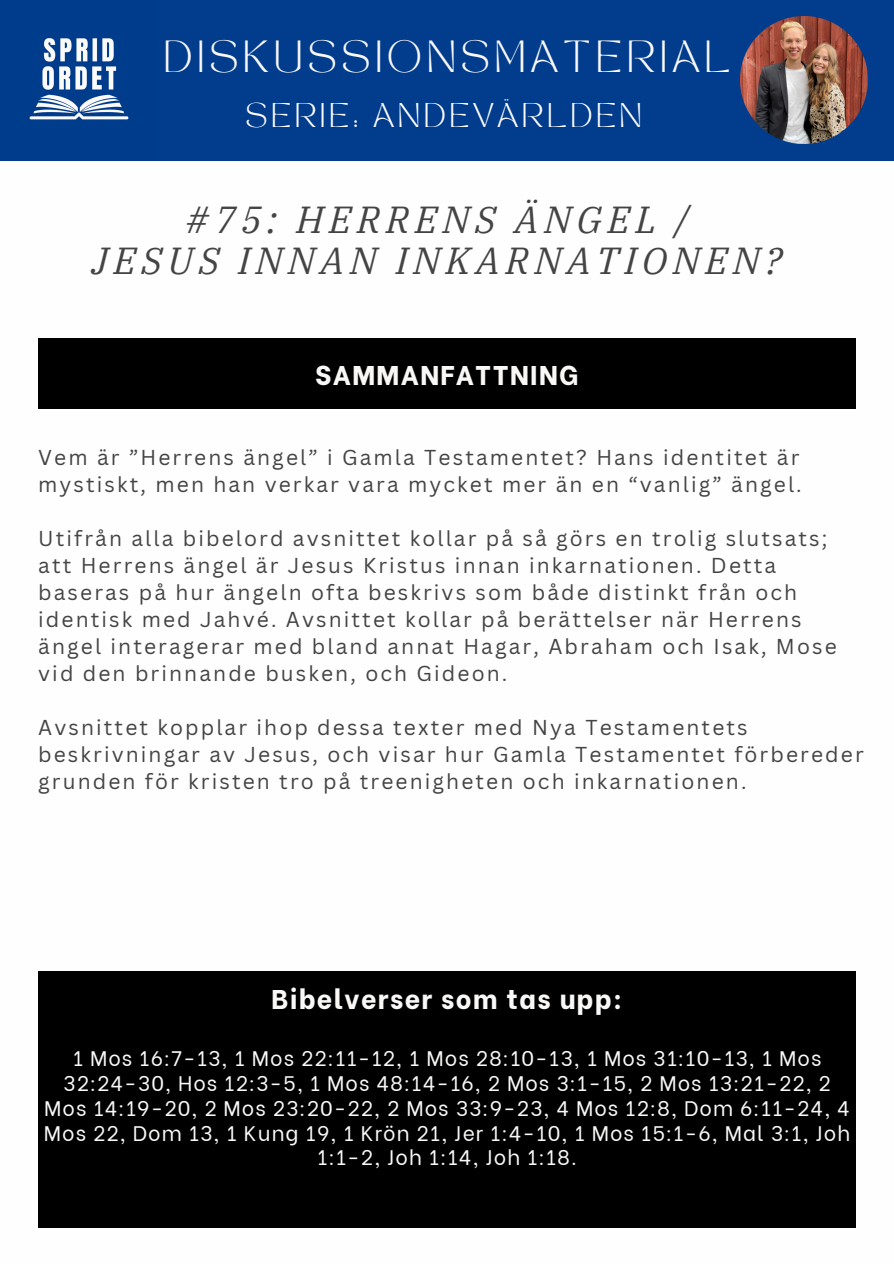
<style>
.page{position:relative;width:894px;height:1264px;background:#fff}
.page>*{position:absolute;margin:0;border:0;box-sizing:border-box;transform-origin:0 0}
.t1{font:italic 37.5px/41.7px "IBM Plex Serif";letter-spacing:.15em;color:#444;text-align:center}
.t2{font:31.5px "TAN MONCHERI Regular";letter-spacing:.15em;color:#faf8f6}
.t3{font:800 27px "Be Vietnam";letter-spacing:.05em;color:#faf8f6}
.t4{font:24px "TAN MONCHERI Regular";letter-spacing:.15em;color:#fefeff}
.t5{font:21px/27px "Canva Sans";letter-spacing:.1em;color:#444}
.t6{font:21px/24.8px "Be Vietnam";letter-spacing:.05em;color:#faf8f6;text-align:center}
</style>
<div class="page">
<div style="left:0;top:0;width:893px;height:160px;background:#013c8d"></div>
<img style="left:29px;top:38px;width:100px;height:82px">
<div style="left:38px;top:338px;width:817px;height:71px;background:#000"></div>
<div style="left:38px;top:971px;width:817px;height:257px;background:#000"></div>
<img style="left:740px;top:16px;width:127px;height:127px">
<p class="t2" style="left:163px;top:40px;width:568px">DISKUSSIONSMATERIAL</p>
<p class="t4" style="left:245px;top:103px;width:398px">SERIE: ANDEVÄRLDEN</p>
<p class="t1" style="left:92px;top:198px;width:691px">#75: HERRENS ÄNGEL /<br>JESUS INNAN INKARNATIONEN?</p>
<p class="t3" style="left:315px;top:353px;width:265px">SAMMANFATTNING</p>
<h5 class="t5" style="left:38px;top:443px;width:764px">Vem är ”Herrens ängel” i Gamla Testamentet? Hans identitet är mystiskt, men han verkar vara mycket mer än en “vanlig” ängel.</h5>
<h1 class="t5" style="left:38px;top:524px;width:799px">Utifrån alla bibelord avsnittet kollar på så görs en trolig slutsats; att Herrens ängel är Jesus Kristus innan inkarnationen. Detta baseras på hur ängeln ofta beskrivs som både distinkt från och identisk med Jahvé. Avsnittet kollar på berättelser när Herrens ängel interagerar med bland annat Hagar, Abraham och Isak, Mose vid den brinnande busken, och Gideon.</h1>
<h3 class="t5" style="left:38px;top:713px;width:826px">Avsnittet kopplar ihop dessa texter med Nya Testamentets beskrivningar av Jesus, och visar hur Gamla Testamentet förbereder grunden för kristen tro på treenigheten och inkarnationen.</h3>
<p class="t3" style="left:271px;top:976px;width:352px">Bibelverser som tas upp:</p>
<h2 class="t6" style="left:44px;top:1044px;width:807px">1 Mos 16:7-13, 1 Mos 22:11-12, 1 Mos 28:10-13, 1 Mos 31:10-13, 1 Mos 32:24-30, Hos 12:3-5, 1 Mos 48:14-16, 2 Mos 3:1-15, 2 Mos 13:21-22, 2<br>Mos 14:19-20, 2 Mos 23:20-22, 2 Mos 33:9-23, 4 Mos 12:8, Dom 6:11-24, 4<br>Mos 22, Dom 13, 1 Kung 19, 1 Krön 21, Jer 1:4-10, 1 Mos 15:1-6, Mal 3:1, Joh 1:1-2, Joh 1:14, Joh 1:18.</h2>
</div>
